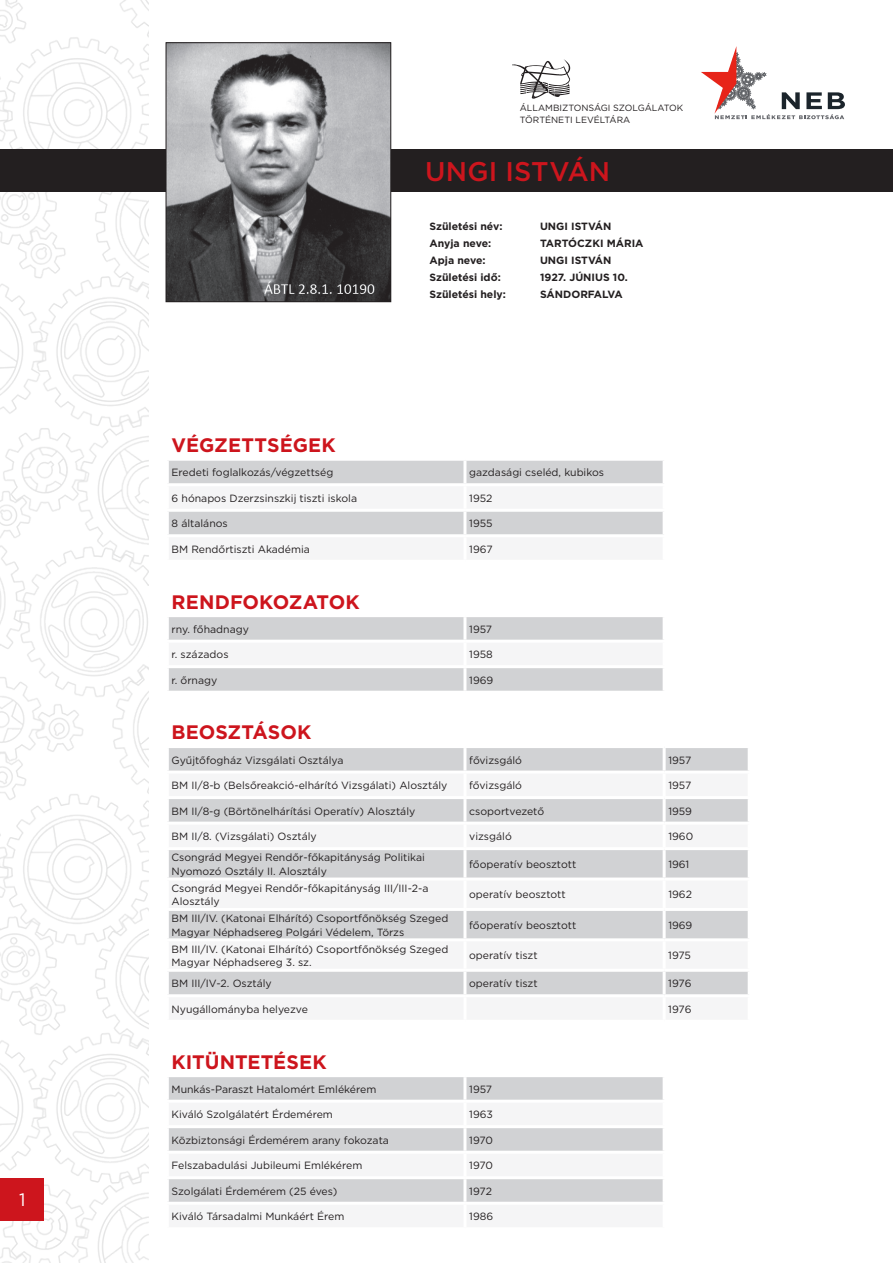
<style>
.page{position:relative;width:893px;height:1263px;background:#fff}
.page>*{position:absolute;margin:0;border:0;box-sizing:border-box;transform-origin:0 0}
.t1{font:500 27px "Gotham";letter-spacing:.005em;color:#cd151d}
.t2{font:700 19.5px "Gotham";letter-spacing:.005em;color:#cd151d}
.t3{font:18px "Gotham";color:#fff}
.t4{font:10.5px/13.5px "Gotham";color:#231f20}
.t5{font:700 10.5px "Gotham";color:#231f20}
.t6{font:9px/12px "Gotham";color:#231f20}
</style>
<div class="page">
<img style="left:0;top:0;width:149px;height:1263px">
<div style="left:0;top:1178px;width:44px;height:42px;background:#cd151d"></div>
<div style="left:0;top:149px;width:893px;height:42px;background:#231f20"></div>
<img style="left:168px;top:45px;width:221px;height:255px">
<div style="left:166px;top:43px;width:225px;height:259px;border:1px solid #231f20"></div>
<svg style="left:701px;top:46px;width:144px;height:73px"></svg>
<svg style="left:513px;top:59px;width:57px;height:40px"></svg>
<svg style="left:169px;top:461px;width:494px;height:73px"></svg>
<hr style="left:463px;top:461px;width:3px;height:22px;background:#fff">
<hr style="left:463px;top:486px;width:3px;height:23px;background:#fff">
<hr style="left:463px;top:512px;width:3px;height:22px;background:#fff">
<hr style="left:166px;top:483px;width:299px;height:3px;background:#fff">
<hr style="left:465px;top:483px;width:201px;height:3px;background:#fff">
<hr style="left:166px;top:509px;width:299px;height:3px;background:#fff">
<hr style="left:465px;top:509px;width:201px;height:3px;background:#fff">
<svg style="left:169px;top:617px;width:494px;height:74px"></svg>
<hr style="left:463px;top:617px;width:3px;height:23px;background:#fff">
<hr style="left:463px;top:643px;width:3px;height:22px;background:#fff">
<hr style="left:463px;top:668px;width:3px;height:23px;background:#fff">
<hr style="left:166px;top:640px;width:299px;height:3px;background:#fff">
<hr style="left:465px;top:640px;width:201px;height:3px;background:#fff">
<hr style="left:166px;top:665px;width:299px;height:3px;background:#fff">
<hr style="left:465px;top:665px;width:201px;height:3px;background:#fff">
<div style="left:169px;top:748px;width:579px;height:22px;background:#d1d2d4"></div>
<svg style="left:169px;top:799px;width:579px;height:195px;fill:#d1d2d4"></svg>
<hr style="left:463px;top:748px;width:3px;height:22px;background:#fff">
<hr style="left:663px;top:748px;width:3px;height:22px;background:#fff">
<hr style="left:463px;top:799px;width:3px;height:23px;background:#fff">
<hr style="left:663px;top:799px;width:3px;height:23px;background:#fff">
<hr style="left:166px;top:822px;width:299px;height:3px;background:#fff">
<hr style="left:465px;top:822px;width:199px;height:3px;background:#fff">
<hr style="left:463px;top:825px;width:3px;height:22px;background:#fff">
<hr style="left:664px;top:822px;width:87px;height:3px;background:#fff">
<hr style="left:663px;top:825px;width:3px;height:22px;background:#fff">
<hr style="left:166px;top:847px;width:299px;height:3px;background:#fff">
<hr style="left:465px;top:847px;width:199px;height:3px;background:#fff">
<hr style="left:463px;top:850px;width:3px;height:27px;background:#fff">
<hr style="left:664px;top:847px;width:87px;height:3px;background:#fff">
<hr style="left:663px;top:850px;width:3px;height:27px;background:#fff">
<hr style="left:166px;top:877px;width:299px;height:3px;background:#fff">
<hr style="left:465px;top:877px;width:199px;height:3px;background:#fff">
<hr style="left:463px;top:880px;width:3px;height:28px;background:#fff">
<hr style="left:664px;top:877px;width:87px;height:3px;background:#fff">
<hr style="left:663px;top:880px;width:3px;height:28px;background:#fff">
<hr style="left:166px;top:908px;width:299px;height:3px;background:#fff">
<hr style="left:465px;top:908px;width:199px;height:3px;background:#fff">
<hr style="left:463px;top:911px;width:3px;height:27px;background:#fff">
<hr style="left:664px;top:908px;width:87px;height:3px;background:#fff">
<hr style="left:663px;top:911px;width:3px;height:27px;background:#fff">
<hr style="left:166px;top:938px;width:299px;height:3px;background:#fff">
<hr style="left:465px;top:938px;width:199px;height:3px;background:#fff">
<hr style="left:463px;top:941px;width:3px;height:28px;background:#fff">
<hr style="left:664px;top:938px;width:87px;height:3px;background:#fff">
<hr style="left:663px;top:941px;width:3px;height:28px;background:#fff">
<hr style="left:166px;top:969px;width:299px;height:3px;background:#fff">
<hr style="left:465px;top:969px;width:199px;height:3px;background:#fff">
<hr style="left:463px;top:972px;width:3px;height:22px;background:#fff">
<hr style="left:664px;top:969px;width:87px;height:3px;background:#fff">
<hr style="left:663px;top:972px;width:3px;height:22px;background:#fff">
<div style="left:169px;top:1077px;width:494px;height:23px;background:#d1d2d4"></div>
<svg style="left:169px;top:1128px;width:494px;height:74px;fill:#d1d2d4"></svg>
<hr style="left:463px;top:1077px;width:3px;height:23px;background:#fff">
<hr style="left:463px;top:1128px;width:3px;height:23px;background:#fff">
<hr style="left:463px;top:1154px;width:3px;height:22px;background:#fff">
<hr style="left:166px;top:1176px;width:299px;height:3px;background:#fff">
<hr style="left:465px;top:1176px;width:201px;height:3px;background:#fff">
<hr style="left:463px;top:1179px;width:3px;height:23px;background:#fff">
<hr style="left:166px;top:1151px;width:299px;height:3px;background:#fff">
<hr style="left:465px;top:1151px;width:201px;height:3px;background:#fff">
<h3 class="t3" style="left:19px;top:1188px;width:8px">1</h3>
<p class="t6" style="left:520px;top:102px;width:165px">ÁLLAMBIZTONSÁGI SZOLGÁLATOK<br>TÖRTÉNETI LEVÉLTÁRA</p>
<h1 class="t1" style="left:425px;top:154px;width:186px">UNGI ISTVÁN</h1>
<p class="t5" style="left:429px;top:219px;width:75px">SZÜLETÉSI NÉV:</p>
<p class="t5" style="left:540px;top:219px;width:73px">UNGI ISTVÁN</p>
<p class="t5" style="left:429px;top:236px;width:63px">ANYJA NEVE:</p>
<p class="t5" style="left:540px;top:236px;width:103px">TARTÓCZKI MÁRIA</p>
<p class="t5" style="left:429px;top:253px;width:58px">APJA NEVE:</p>
<p class="t5" style="left:540px;top:253px;width:73px">UNGI ISTVÁN</p>
<p class="t5" style="left:429px;top:270px;width:73px">SZÜLETÉSI IDŐ:</p>
<p class="t5" style="left:540px;top:270px;width:89px">1927. JÚNIUS 10.</p>
<p class="t5" style="left:429px;top:287px;width:78px">SZÜLETÉSI HELY:</p>
<p class="t5" style="left:540px;top:287px;width:82px">SÁNDORFALVA</p>
<h2 class="t2" style="left:172px;top:432px;width:166px">VÉGZETTSÉGEK</h2>
<p class="t4" style="left:172px;top:465px;width:163px">Eredeti foglalkozás/végzettség</p>
<p class="t4" style="left:469px;top:465px;width:136px">gazdasági cseléd, kubikos</p>
<p class="t4" style="left:172px;top:491px;width:187px">6 hónapos Dzerzsinszkij tiszti iskola</p>
<p class="t4" style="left:469px;top:491px;width:25px">1952</p>
<p class="t4" style="left:172px;top:516px;width:58px">8 általános</p>
<p class="t4" style="left:469px;top:516px;width:25px">1955</p>
<p class="t4" style="left:172px;top:542px;width:140px">BM Rendőrtiszti Akadémia</p>
<p class="t4" style="left:469px;top:542px;width:25px">1967</p>
<h2 class="t2" style="left:172px;top:589px;width:190px">RENDFOKOZATOK</h2>
<p class="t4" style="left:172px;top:622px;width:79px">rny. főhadnagy</p>
<p class="t4" style="left:469px;top:622px;width:24px">1957</p>
<p class="t4" style="left:172px;top:647px;width:58px">r. százados</p>
<p class="t4" style="left:469px;top:647px;width:25px">1958</p>
<p class="t4" style="left:172px;top:673px;width:47px">r. őrnagy</p>
<p class="t4" style="left:469px;top:673px;width:26px">1969</p>
<h2 class="t2" style="left:172px;top:720px;width:141px">BEOSZTÁSOK</h2>
<p class="t4" style="left:172px;top:753px;width:173px">Gyűjtőfogház Vizsgálati Osztálya</p>
<p class="t4" style="left:469px;top:753px;width:54px">fővizsgáló</p>
<p class="t4" style="left:668px;top:753px;width:24px">1957</p>
<p class="t4" style="left:172px;top:778px;width:277px">BM II/8-b (Belsőreakció-elhárító Vizsgálati) Alosztály</p>
<p class="t4" style="left:469px;top:778px;width:54px">fővizsgáló</p>
<p class="t4" style="left:668px;top:778px;width:24px">1957</p>
<p class="t4" style="left:172px;top:804px;width:245px">BM II/8-g (Börtönelhárítási Operatív) Alosztály</p>
<p class="t4" style="left:469px;top:804px;width:76px">csoportvezető</p>
<p class="t4" style="left:668px;top:804px;width:25px">1959</p>
<p class="t4" style="left:172px;top:829px;width:147px">BM II/8. (Vizsgálati) Osztály</p>
<p class="t4" style="left:469px;top:829px;width:44px">vizsgáló</p>
<p class="t4" style="left:668px;top:829px;width:26px">1960</p>
<p class="t4" style="left:172px;top:850px;width:255px">Csongrád Megyei Rendőr-főkapitányság Politikai<br>Nyomozó Osztály II. Alosztály</p>
<p class="t4" style="left:469px;top:857px;width:109px">főoperatív beosztott</p>
<p class="t4" style="left:668px;top:857px;width:22px">1961</p>
<p class="t4" style="left:172px;top:881px;width:259px">Csongrád Megyei Rendőr-főkapitányság III/III-2-a<br>Alosztály</p>
<p class="t4" style="left:469px;top:888px;width:98px">operatív beosztott</p>
<p class="t4" style="left:668px;top:888px;width:25px">1962</p>
<p class="t4" style="left:172px;top:911px;width:278px">BM III/IV. (Katonai Elhárító) Csoportfőnökség Szeged<br>Magyar Néphadsereg Polgári Védelem, Törzs</p>
<p class="t4" style="left:469px;top:918px;width:109px">főoperatív beosztott</p>
<p class="t4" style="left:668px;top:918px;width:26px">1969</p>
<p class="t4" style="left:172px;top:942px;width:278px">BM III/IV. (Katonai Elhárító) Csoportfőnökség Szeged<br>Magyar Néphadsereg 3. sz.</p>
<p class="t4" style="left:469px;top:948px;width:70px">operatív tiszt</p>
<p class="t4" style="left:668px;top:948px;width:24px">1975</p>
<p class="t4" style="left:171px;top:976px;width:102px">BM III/IV-2. Osztály</p>
<p class="t4" style="left:469px;top:976px;width:70px">operatív tiszt</p>
<p class="t4" style="left:668px;top:976px;width:25px">1976</p>
<p class="t4" style="left:171px;top:1002px;width:138px">Nyugállományba helyezve</p>
<p class="t4" style="left:668px;top:1002px;width:25px">1976</p>
<h2 class="t2" style="left:172px;top:1049px;width:157px">KITÜNTETÉSEK</h2>
<p class="t4" style="left:172px;top:1082px;width:206px">Munkás-Paraszt Hatalomért Emlékérem</p>
<p class="t4" style="left:469px;top:1082px;width:24px">1957</p>
<p class="t4" style="left:172px;top:1107px;width:163px">Kiváló Szolgálatért Érdemérem</p>
<p class="t4" style="left:469px;top:1107px;width:25px">1963</p>
<p class="t4" style="left:172px;top:1133px;width:219px">Közbiztonsági Érdemérem arany fokozata</p>
<p class="t4" style="left:469px;top:1133px;width:25px">1970</p>
<p class="t4" style="left:172px;top:1158px;width:192px">Felszabadulási Jubileumi Emlékérem</p>
<p class="t4" style="left:469px;top:1158px;width:25px">1970</p>
<p class="t4" style="left:172px;top:1184px;width:167px">Szolgálati Érdemérem (25 éves)</p>
<p class="t4" style="left:469px;top:1184px;width:24px">1972</p>
<p class="t4" style="left:172px;top:1209px;width:174px">Kiváló Társadalmi Munkáért Érem</p>
<p class="t4" style="left:469px;top:1209px;width:25px">1986</p>
</div>
